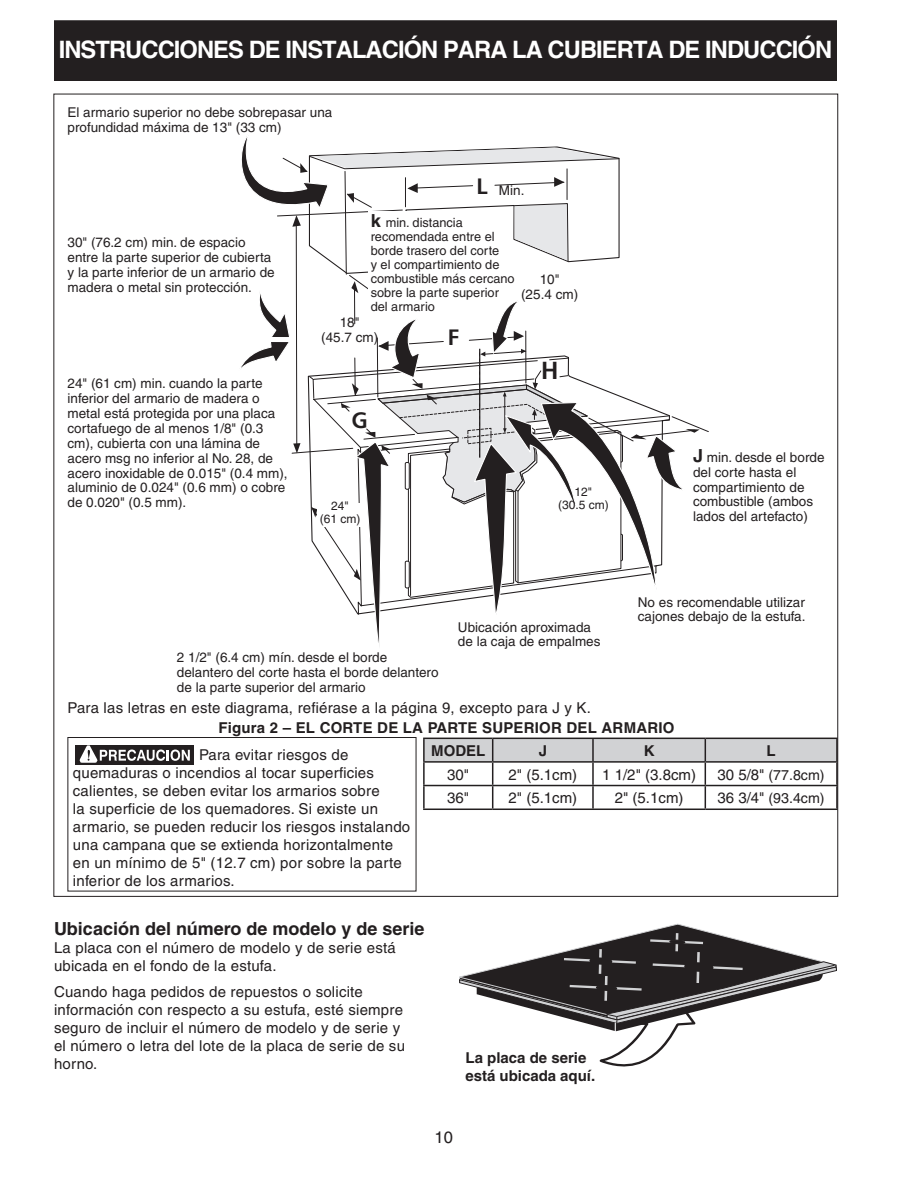
<style>
.page{position:relative;width:918px;height:1188px;background:#fff}
.page>*{position:absolute;margin:0;border:0;box-sizing:border-box;transform-origin:0 0}
.t1{font:24.75px "Humanist 777 BT Roman B Bold";color:#231f20}
.t2{font:700 24px "Helvetica";letter-spacing:-.04em;color:#fff}
.t3{font:22.35px "Humanist 777 BT Roman B Bold";color:#231f20}
.t4{font:700 18px "Helvetica";color:#231f20}
.t5{font:16.5px "Helvetica";color:#231f20}
.t6{font:15px/18px "Helvetica";letter-spacing:.015em;color:#231f20}
.t7{font:700 15px/18px "Helvetica";color:#231f20}
.t8{font:14.25px "Helvetica";color:#231f20}
.t9{font:13.5px/14.9px "Helvetica";color:#231f20}
.t10{font:12.75px/14px "Helvetica";color:#231f20}
.t11{font:12px/13.2px "Helvetica";color:#231f20;text-align:center}
.s1{font-weight:700;font-size:18px}
.s2{font-size:15px}
</style>
<div class="page">
<div style="left:55px;top:21px;width:781px;height:59px;background:#231f20"></div>
<div style="left:54px;top:20px;width:783px;height:61px;border:2px solid #231f20"></div>
<svg style="left:241px;top:137px;width:459px;height:509px"></svg>
<div style="left:75px;top:745px;width:118px;height:19px;background:#231f20"></div>
<svg style="left:79px;top:745px;width:111px;height:18px"></svg>
<div style="left:68px;top:737px;width:348px;height:154px;border:1px solid #231f20"></div>
<div style="left:368px;top:211px;width:56px;height:84px;background:#fff"></div>
<div style="left:317px;top:503px;width:44px;height:23px;background:#fff"></div>
<svg style="left:459px;top:924px;width:378px;height:143px"></svg>
<hr style="left:423px;top:738px;width:70px;height:1px;background:#231f20">
<hr style="left:423px;top:739px;width:2px;height:22px;background:#231f20">
<hr style="left:705px;top:738px;width:133px;height:1px;background:#231f20">
<hr style="left:836px;top:739px;width:2px;height:22px;background:#231f20">
<hr style="left:423px;top:761px;width:70px;height:2px;background:#231f20">
<hr style="left:423px;top:763px;width:2px;height:22px;background:#231f20">
<hr style="left:705px;top:761px;width:133px;height:2px;background:#231f20">
<hr style="left:836px;top:763px;width:2px;height:22px;background:#231f20">
<hr style="left:423px;top:785px;width:70px;height:1px;background:#231f20">
<hr style="left:423px;top:786px;width:2px;height:23px;background:#231f20">
<hr style="left:705px;top:785px;width:133px;height:1px;background:#231f20">
<svg style="left:424px;top:738px;width:413px;height:71px"></svg>
<hr style="left:836px;top:786px;width:2px;height:23px;background:#231f20">
<hr style="left:423px;top:809px;width:70px;height:1px;background:#231f20">
<hr style="left:493px;top:809px;width:100px;height:1px;background:#231f20">
<hr style="left:593px;top:809px;width:112px;height:1px;background:#231f20">
<hr style="left:705px;top:809px;width:133px;height:1px;background:#231f20">
<h2 class="t2" style="left:59px;top:35px;width:775px">INSTRUCCIONES DE INSTALACIÓN PARA LA CUBIERTA DE INDUCCIÓN</h2>
<p class="t9" style="left:68px;top:105px;width:266px">El armario superior no debe sobrepasar una profundidad máxima de 13" (33 cm)</p>
<p class="t9" style="left:68px;top:235px;width:209px">30" (76.2 cm) min. de espacio entre la parte superior de cubierta y la parte inferior de un armario de madera o metal sin protección.</p>
<h3 class="t3" style="left:477px;top:173px;width:13px">L</h3>
<p class="t9" style="left:499px;top:182px;width:27px">Min.</p>
<p class="t10" style="left:371px;top:216px;width:145px"><span class="s1">k</span> min. distancia recomendada entre el borde trasero del corte<br>y el compartimiento de combustible más cercano sobre la parte superior del armario</p>
<p class="t9" style="left:521px;top:272px;width:59px;text-align:center">10"<br>(25.4 cm)</p>
<p class="t9" style="left:68px;top:376px;width:222px">24" (61 cm) min. cuando la parte inferior del armario de madera o metal está protegida por una placa cortafuego de al menos 1/8" (0.3 cm), cubierta con una lámina de acero msg no inferior al No. 28, de acero inoxidable de 0.015" (0.4 mm), aluminio de 0.024" (0.6 mm) o cobre de 0.020" (0.5 mm).</p>
<p class="t9" style="left:321px;top:314px;width:59px;text-align:center">18"<br>(45.7 cm)</p>
<h3 class="t3" style="left:351px;top:407px;width:18px">G</h3>
<p class="t11" style="left:320px;top:499px;width:42px">24"<br>(61 cm)</p>
<h3 class="t3" style="left:448px;top:324px;width:13px">F</h3>
<h1 class="t1" style="left:541px;top:356px;width:19px">H</h1>
<p class="t11" style="left:558px;top:485px;width:52px">12"<br>(30.5 cm)</p>
<p class="t9" style="left:177px;top:650px;width:263px">2 1/2" (6.4 cm) mín. desde el borde delantero del corte hasta el borde delantero de la parte superior del armario</p>
<p class="t9" style="left:458px;top:619px;width:144px">Ubicación aproximada de la caja de empalmes</p>
<p class="t6" style="left:68px;top:699px;width:525px">Para las letras en este diagrama, refiérase a la página 9, excepto para J y K.</p>
<p class="t9" style="left:693px;top:450px;width:133px"><span class="s1">J</span> min. desde el borde del corte hasta el compartimiento de combustible (ambos lados del artefacto)</p>
<p class="t9" style="left:638px;top:594px;width:169px">No es recomendable utilizar cajones debajo de la estufa.</p>
<p class="t7" style="left:218px;top:718px;width:458px">Figura 2 – EL CORTE DE LA PARTE SUPERIOR DEL ARMARIO</p>
<p class="t6" style="left:73px;top:746px;width:339px;text-indent:126px">Para evitar riesgos de quemaduras o incendios al tocar superficies calientes, se deben evitar los armarios sobre<br>la superficie de los quemadores. Si existe un armario, se pueden reducir los riesgos instalando una campana que se extienda horizontalmente en un mínimo de 5" (12.7 cm) por sobre la parte inferior de los armarios.</p>
<p class="t7" style="left:431px;top:741px;width:56px">MODEL</p>
<p class="t7" style="left:539px;top:741px;width:10px">J</p>
<p class="t7" style="left:644px;top:741px;width:12px">K</p>
<p class="t7" style="left:767px;top:741px;width:11px">L</p>
<p class="t6" style="left:447px;top:765px;width:24px">30"</p>
<p class="t6" style="left:509px;top:765px;width:70px">2" (5.1cm)</p>
<p class="t6" style="left:602px;top:765px;width:95px">1 1/2" (3.8cm)</p>
<p class="t8" style="left:718px;top:766px;width:109px"><span class="s2">30 5/8"</span> (77.8cm)</p>
<p class="t6" style="left:447px;top:789px;width:24px">36"</p>
<p class="t6" style="left:509px;top:789px;width:70px">2" (5.1cm)</p>
<p class="t6" style="left:615px;top:789px;width:70px">2" (5.1cm)</p>
<p class="t8" style="left:718px;top:790px;width:109px"><span class="s2">36 3/4"</span> (93.4cm)</p>
<h3 class="t4" style="left:54px;top:918px;width:372px">Ubicación del número de modelo y de serie</h3>
<p class="t6" style="left:54px;top:939px;width:343px">La placa con el número de modelo y de serie está ubicada en el fondo de la estufa.</p>
<p class="t6" style="left:54px;top:982px;width:353px">Cuando haga pedidos de repuestos o solicite información con respecto a su estufa, esté siempre seguro de incluir el número de modelo y de serie y el número o letra del lote de la placa de serie de su horno.</p>
<p class="t7" style="left:466px;top:1049px;width:131px">La placa de serie está ubicada aquí.</p>
<p class="t5" style="left:435px;top:1128px;width:20px">10</p>
</div>
